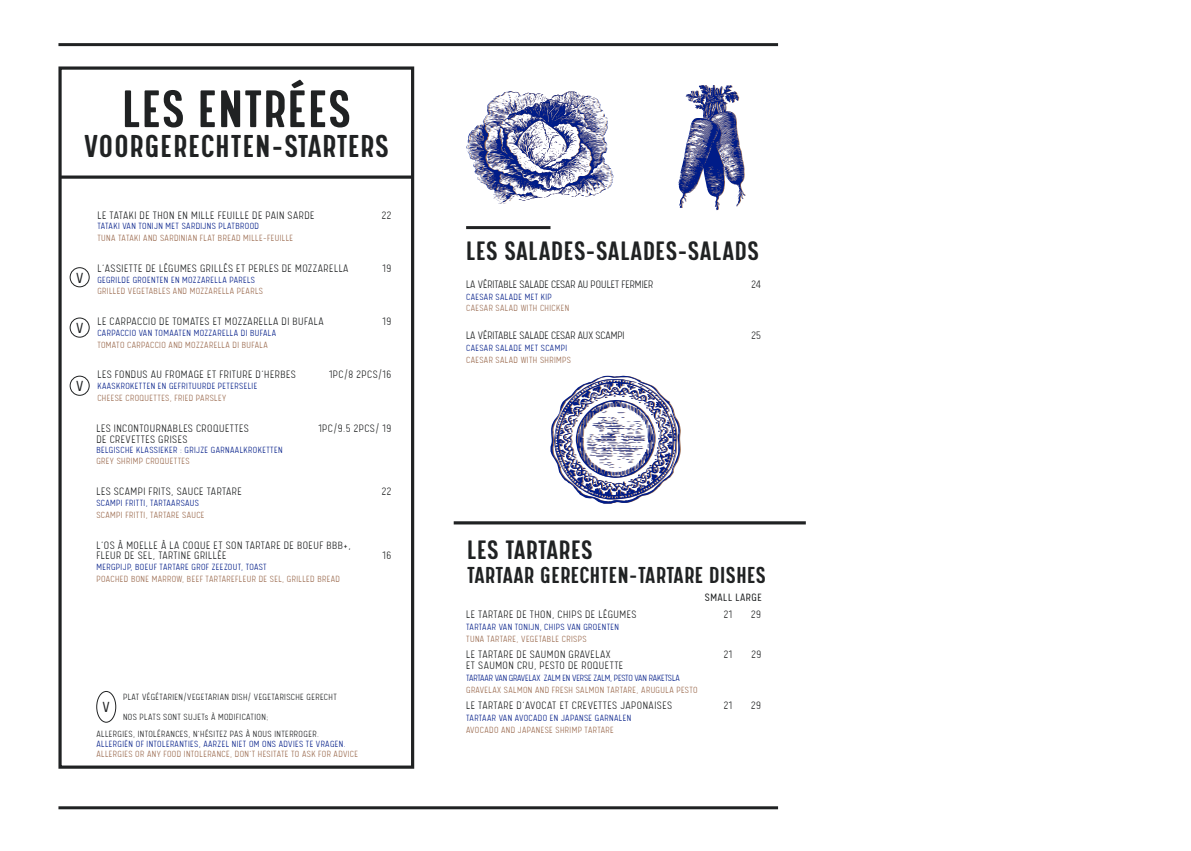
<style>
.page{position:relative;width:1191px;height:851px;background:#fff}
.page>*{position:absolute;margin:0;border:0;box-sizing:border-box;transform-origin:0 0}
.Section_boissons{font:500 59.4px "Calps Slim";letter-spacing:.02em;color:#202223}
.Section_boissons-2{font:500 35.6px "Calps Slim";letter-spacing:.035em;color:#202223}
.Section_boissons-3{font:500 30px "Calps Slim";letter-spacing:.02em;color:#202223}
.Section_boissons-4{font:500 26px "Calps Slim";letter-spacing:.02em;color:#202223}
.body_FR_Litres___4_t{font:300 16.5px "Calps";color:#202223}
.body_FR_Litres___4_t-2{font:300 12px/10.8px "Calps";letter-spacing:.04em;color:#202223}
.body_FR_Litres___4_t-3{font:300 12px "Calps";color:#202223}
.body_FR_Litres___4_t-4{font:300 12px "Calps";letter-spacing:.04em;color:#202223}
.body_FR_Litres___4_t-5{font:300 10px/10px "Calps";letter-spacing:.04em;color:#9a694d}
.body_FR_Litres___4_t-6{font:300 10px "Calps";letter-spacing:.04em;color:#001c88}
.body_FR_Litres___4_t-7{font:300 10px "Calps";letter-spacing:.04em;color:#202223}
.body_FR_Litres___4_t-8{font:300 10px "Calps";letter-spacing:-.01em;color:#001c88}
.body_FR_Litres___4_t-9{font:300 10px "Calps";letter-spacing:.04em;color:#9b6d53}
.s1{color:#202223}
.s2{color:#001c88}
</style>
<div class="page">
<hr style="left:466px;top:226px;width:84px;height:3px;background:#202223">
<svg style="left:466px;top:91px;width:147px;height:113px"></svg>
<svg style="left:678px;top:85px;width:68px;height:125px"></svg>
<hr style="left:58px;top:806px;width:720px;height:3px;background:#202223">
<hr style="left:58px;top:43px;width:720px;height:3px;background:#202223">
<div style="left:58px;top:66px;width:356px;height:702px;border:3px solid #202223"></div>
<hr style="left:454px;top:521px;width:352px;height:3px;background:#202223">
<svg style="left:60px;top:175px;width:352px;height:4px"></svg>
<div style="left:70px;top:376px;width:19px;height:19px;border:1px solid #202223;border-radius:50%"></div>
<div style="left:96px;top:691px;width:20px;height:31px;border:1px solid #202223;border-radius:50%"></div>
<svg style="left:550px;top:375px;width:131px;height:128px"></svg>
<div style="left:70px;top:317px;width:19px;height:20px;border:1px solid #202223;border-radius:50%"></div>
<div style="left:70px;top:267px;width:19px;height:20px;border:1px solid #202223;border-radius:50%"></div>
<p class="Section_boissons" style="left:122px;top:74px;width:230px">LES ENTRÉES</p>
<p class="Section_boissons-2" style="left:84px;top:125px;width:306px">VOORGERECHTEN-STARTERS</p>
<p class="body_FR_Litres___4_t" style="left:76px;top:268px;width:9px">V</p>
<p class="body_FR_Litres___4_t" style="left:76px;top:318px;width:9px">V</p>
<p class="body_FR_Litres___4_t" style="left:76px;top:377px;width:9px">V</p>
<p class="body_FR_Litres___4_t-2" style="left:97px;top:210px;width:219px">LE TATAKI DE THON EN MILLE FEUILLE DE PAIN SARDE</p>
<p class="body_FR_Litres___4_t-2" style="left:382px;top:210px;width:11px">22</p>
<p class="body_FR_Litres___4_t-6" style="left:97px;top:220px;width:163px">TATAKI VAN TONIJN MET SARDIJNS PLATBROOD</p>
<p class="body_FR_Litres___4_t-5" style="left:97px;top:232px;width:197px">TUNA TATAKI AND SARDINIAN FLAT BREAD MILLE-FEUILLE</p>
<p class="body_FR_Litres___4_t-2" style="left:97px;top:262px;width:253px">L’ASSIETTE DE LÉGUMES GRILLÉS ET PERLES DE MOZZARELLA</p>
<p class="body_FR_Litres___4_t-2" style="left:382px;top:262px;width:10px">19</p>
<p class="body_FR_Litres___4_t-6" style="left:97px;top:274px;width:159px">GEGRILDE GROENTEN EN MOZZARELLA PARELS</p>
<p class="body_FR_Litres___4_t-5" style="left:97px;top:286px;width:167px">GRILLED VEGETABLES AND MOZZARELLA PEARLS</p>
<p class="body_FR_Litres___4_t-2" style="left:97px;top:315px;width:228px">LE CARPACCIO DE TOMATES ET MOZZARELLA DI BUFALA</p>
<p class="body_FR_Litres___4_t-2" style="left:382px;top:315px;width:10px">19</p>
<p class="body_FR_Litres___4_t-6" style="left:97px;top:327px;width:180px">CARPACCIO VAN TOMAATEN MOZZARELLA DI BUFALA</p>
<p class="body_FR_Litres___4_t-5" style="left:97px;top:339px;width:172px">TOMATO CARPACCIO AND MOZZARELLA DI BUFALA</p>
<p class="body_FR_Litres___4_t-2" style="left:97px;top:369px;width:200px">LES FONDUS AU FROMAGE ET FRITURE D’HERBES</p>
<p class="body_FR_Litres___4_t-2" style="left:329px;top:369px;width:64px">1PC/8 2PCS/16</p>
<p class="body_FR_Litres___4_t-6" style="left:97px;top:380px;width:161px">KAASKROKETTEN EN GEFRITUURDE PETERSELIE</p>
<p class="body_FR_Litres___4_t-5" style="left:97px;top:392px;width:130px">CHEESE CROQUETTES, FRIED PARSLEY</p>
<p class="body_FR_Litres___4_t-2" style="left:96px;top:422px;width:154px">LES INCONTOURNABLES CROQUETTES</p>
<p class="body_FR_Litres___4_t-2" style="left:318px;top:422px;width:74px">1PC/9.5 2PCS/ 19</p>
<p class="body_FR_Litres___4_t-2" style="left:96px;top:433px;width:92px">DE CREVETTES GRISES</p>
<p class="body_FR_Litres___4_t-6" style="left:96px;top:444px;width:188px">BELGISCHE KLASSIEKER : GRIJZE GARNAALKROKETTEN</p>
<p class="body_FR_Litres___4_t-5" style="left:96px;top:456px;width:95px">GREY SHRIMP CROQUETTES</p>
<p class="body_FR_Litres___4_t-2" style="left:96px;top:485px;width:147px">LES SCAMPI FRITS, SAUCE TARTARE</p>
<p class="body_FR_Litres___4_t-2" style="left:382px;top:485px;width:11px">22</p>
<p class="body_FR_Litres___4_t-6" style="left:96px;top:497px;width:104px">SCAMPI FRITTI, TARTAARSAUS</p>
<p class="body_FR_Litres___4_t-5" style="left:96px;top:509px;width:110px">SCAMPI FRITTI, TARTARE SAUCE</p>
<p class="body_FR_Litres___4_t-2" style="left:96px;top:539px;width:256px">L’OS À MOELLE À LA COQUE ET SON TARTARE DE BOEUF BBB+,<br>FLEUR DE SEL, TARTINE GRILLÉE</p>
<p class="body_FR_Litres___4_t-2" style="left:382px;top:550px;width:10px">16</p>
<p class="body_FR_Litres___4_t-6" style="left:96px;top:561px;width:172px">MERGPIJP, BOEUF TARTARE GROF ZEEZOUT, TOAST</p>
<p class="body_FR_Litres___4_t-5" style="left:96px;top:573px;width:245px">POACHED BONE MARROW, BEEF TARTAREFLEUR DE SEL, GRILLED BREAD</p>
<p class="body_FR_Litres___4_t" style="left:103px;top:697px;width:9px">V</p>
<p class="body_FR_Litres___4_t-7" style="left:123px;top:691px;width:215px">PLAT VÉGÉTARIEN/VEGETARIAN DISH/ VEGETARISCHE GERECHT</p>
<p class="body_FR_Litres___4_t-7" style="left:123px;top:711px;width:147px">NOS PLATS SONT SUJETs À MODIFICATION;</p>
<p class="body_FR_Litres___4_t-5" style="left:96px;top:728px;width:263px"><span class="s1">ALLERGIES, INTOLÉRANCES, N’HÉSITEZ PAS À NOUS INTERROGER.<br></span><span class="s2">ALLERGIËN OF INTOLERANTIES, AARZEL NIET OM ONS ADVIES TE VRAGEN.<br></span>ALLERGIES OR ANY FOOD INTOLERANCE, DON’T HESITATE TO ASK FOR ADVICE</p>
<p class="Section_boissons-3" style="left:466px;top:233px;width:294px">LES SALADES-SALADES-SALADS</p>
<p class="body_FR_Litres___4_t-3" style="left:466px;top:277px;width:188px">LA VÉRITABLE SALADE CESAR AU POULET FERMIER</p>
<p class="body_FR_Litres___4_t-2" style="left:751px;top:278px;width:11px">24</p>
<p class="body_FR_Litres___4_t-6" style="left:466px;top:291px;width:87px">CAESAR SALADE MET KIP</p>
<p class="body_FR_Litres___4_t-9" style="left:466px;top:302px;width:105px">CAESAR SALAD WITH CHICKEN</p>
<p class="body_FR_Litres___4_t-3" style="left:466px;top:328px;width:160px">LA VÉRITABLE SALADE CESAR AUX SCAMPI</p>
<p class="body_FR_Litres___4_t-2" style="left:751px;top:329px;width:11px">25</p>
<p class="body_FR_Litres___4_t-6" style="left:466px;top:342px;width:103px">CAESAR SALADE MET SCAMPI</p>
<p class="body_FR_Litres___4_t-5" style="left:466px;top:354px;width:106px">CAESAR SALAD WITH SHRIMPS</p>
<p class="Section_boissons-3" style="left:467px;top:532px;width:127px">LES TARTARES</p>
<p class="Section_boissons-4" style="left:467px;top:560px;width:300px">TARTAAR GERECHTEN-TARTARE DISHES</p>
<p class="body_FR_Litres___4_t-4" style="left:705px;top:590px;width:58px">SMALL LARGE</p>
<p class="body_FR_Litres___4_t-2" style="left:466px;top:608px;width:172px">LE TARTARE DE THON, CHIPS DE LÉGUMES</p>
<p class="body_FR_Litres___4_t-2" style="left:724px;top:608px;width:10px">21</p>
<p class="body_FR_Litres___4_t-2" style="left:751px;top:608px;width:11px">29</p>
<p class="body_FR_Litres___4_t-6" style="left:466px;top:621px;width:154px">TARTAAR VAN TONIJN, CHIPS VAN GROENTEN</p>
<p class="body_FR_Litres___4_t-5" style="left:466px;top:633px;width:122px">TUNA TARTARE, VEGETABLE CRISPS</p>
<p class="body_FR_Litres___4_t-2" style="left:466px;top:648px;width:146px">LE TARTARE DE SAUMON GRAVELAX</p>
<p class="body_FR_Litres___4_t-2" style="left:724px;top:648px;width:10px">21</p>
<p class="body_FR_Litres___4_t-2" style="left:751px;top:648px;width:11px">29</p>
<p class="body_FR_Litres___4_t-2" style="left:466px;top:659px;width:159px">ET SAUMON CRU, PESTO DE ROQUETTE</p>
<p class="body_FR_Litres___4_t-8" style="left:466px;top:672px;width:215px">TARTAAR VAN GRAVELAX ZALM EN VERSE ZALM, PESTO VAN RAKETSLA</p>
<p class="body_FR_Litres___4_t-5" style="left:466px;top:684px;width:233px">GRAVELAX SALMON AND FRESH SALMON TARTARE, ARUGULA PESTO</p>
<p class="body_FR_Litres___4_t-2" style="left:466px;top:699px;width:207px">LE TARTARE D’AVOCAT ET CREVETTES JAPONAISES</p>
<p class="body_FR_Litres___4_t-2" style="left:724px;top:699px;width:10px">21</p>
<p class="body_FR_Litres___4_t-2" style="left:751px;top:699px;width:11px">29</p>
<p class="body_FR_Litres___4_t-6" style="left:466px;top:712px;width:167px">TARTAAR VAN AVOCADO EN JAPANSE GARNALEN</p>
<p class="body_FR_Litres___4_t-5" style="left:466px;top:724px;width:149px">AVOCADO AND JAPANESE SHRIMP TARTARE</p>
</div>
